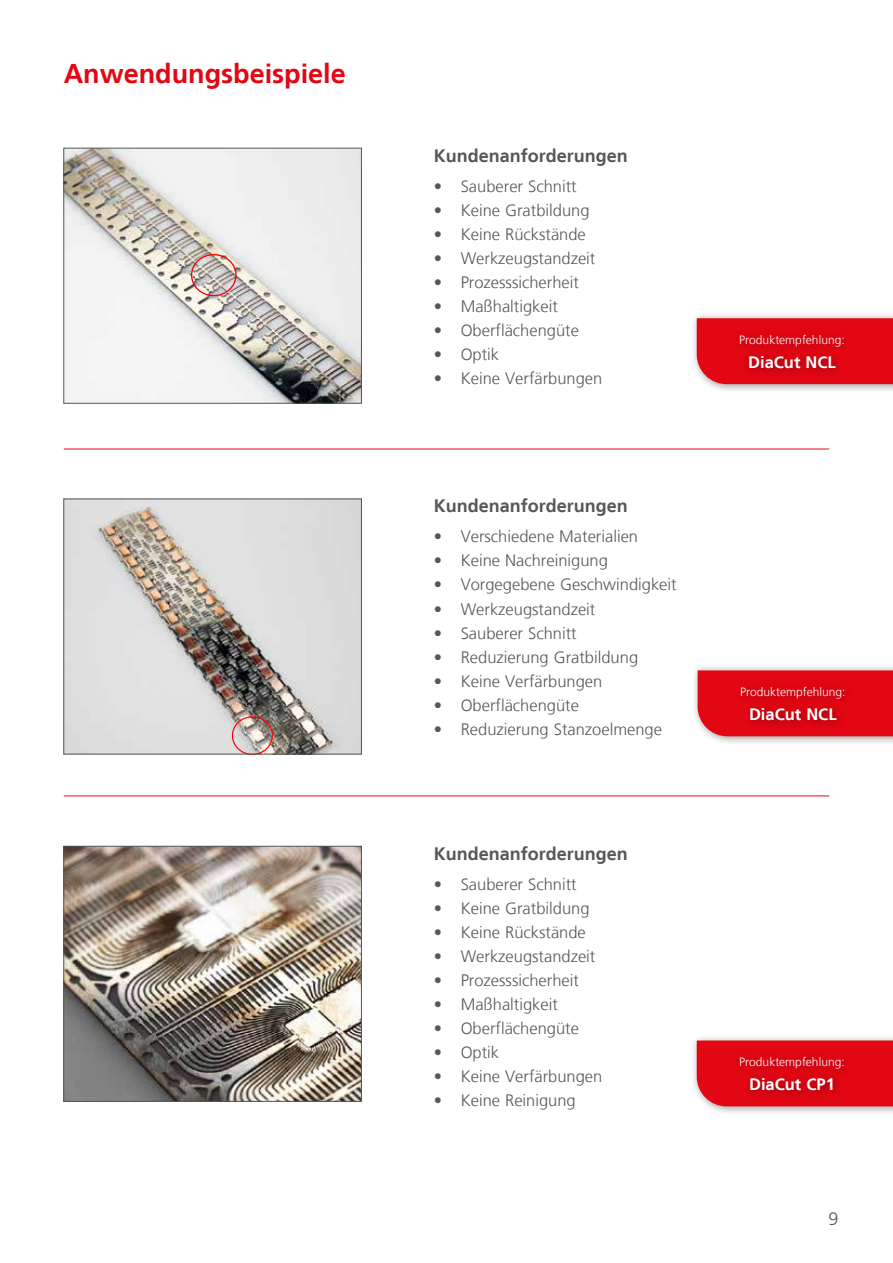
<style>
.page{position:relative;width:893px;height:1263px;background:#fff}
.page>*{position:absolute;margin:0;border:0;box-sizing:border-box;transform-origin:0 0}
.t1{font:700 27px "Frutiger LT";color:#e30613}
.t2{font:700 18px "Frutiger LT";color:#575756}
.t3{font:300 18px "Frutiger LT Std";color:#575756}
.t4{font:300 16.5px "Frutiger LT";color:#575756}
.t5{font:700 16.5px "Frutiger LT";color:#fff}
.t6{font:300 12px "Frutiger LT";color:#fff}
</style>
<div class="page">
<img style="left:65px;top:150px;width:295px;height:252px">
<div style="left:191px;top:254px;width:46px;height:42px;border:1px solid #f00;border-radius:50%"></div>
<div style="left:63px;top:148px;width:299px;height:256px;border:1px solid #575756"></div>
<img style="left:65px;top:501px;width:295px;height:251px">
<div style="left:232px;top:716px;width:41px;height:38px;border:1px solid #f00;border-radius:50%"></div>
<div style="left:63px;top:499px;width:299px;height:255px;border:1px solid #575756"></div>
<img style="left:65px;top:848px;width:295px;height:252px">
<div style="left:63px;top:846px;width:299px;height:256px;border:1px solid #575756"></div>
<hr style="left:64px;top:449px;width:765px;height:1px;background:#e30613">
<hr style="left:64px;top:795px;width:765px;height:1px;background:#e30613">
<div style="left:691px;top:664px;width:202px;height:82px;background:#000;opacity:.4"></div>
<div style="left:698px;top:670px;width:195px;height:66px;background:#e30613"></div>
<div style="left:735px;top:681px;width:118px;height:48px;background:#000;opacity:.4"></div>
<div style="left:690px;top:311px;width:203px;height:83px;background:#000;opacity:.4"></div>
<div style="left:697px;top:318px;width:196px;height:66px;background:#e30613"></div>
<div style="left:734px;top:329px;width:118px;height:48px;background:#000;opacity:.4"></div>
<div style="left:690px;top:1034px;width:203px;height:82px;background:#000;opacity:.4"></div>
<div style="left:697px;top:1040px;width:196px;height:66px;background:#e30613"></div>
<div style="left:734px;top:1051px;width:118px;height:48px;background:#000;opacity:.4"></div>
<h1 class="t1" style="left:64px;top:58px;width:284px">Anwendungsbeispiele</h1>
<p class="t2" style="left:434px;top:145px;width:196px">Kundenanforderungen</p>
<p class="t4" style="left:434px;top:177px;width:144px">• Sauberer Schnitt</p>
<p class="t4" style="left:434px;top:201px;width:157px">• Keine Gratbildung</p>
<p class="t4" style="left:434px;top:225px;width:154px">• Keine Rückstände</p>
<p class="t4" style="left:434px;top:249px;width:163px">• Werkzeugstandzeit</p>
<p class="t4" style="left:434px;top:273px;width:147px">• Prozesssicherheit</p>
<p class="t4" style="left:434px;top:297px;width:126px">• Maßhaltigkeit</p>
<p class="t4" style="left:434px;top:321px;width:147px">• Oberflächengüte</p>
<p class="t4" style="left:434px;top:345px;width:67px">• Optik</p>
<p class="t4" style="left:434px;top:369px;width:170px">• Keine Verfärbungen</p>
<p class="t2" style="left:434px;top:496px;width:196px">Kundenanforderungen</p>
<p class="t4" style="left:434px;top:527px;width:206px">• Verschiedene Materialien</p>
<p class="t4" style="left:434px;top:551px;width:176px">• Keine Nachreinigung</p>
<p class="t4" style="left:434px;top:575px;width:244px">• Vorgegebene Geschwindigkeit</p>
<p class="t4" style="left:434px;top:599px;width:163px">• Werkzeugstandzeit</p>
<p class="t4" style="left:434px;top:623px;width:144px">• Sauberer Schnitt</p>
<p class="t4" style="left:434px;top:647px;width:206px">• Reduzierung Gratbildung</p>
<p class="t4" style="left:434px;top:671px;width:170px">• Keine Verfärbungen</p>
<p class="t4" style="left:434px;top:695px;width:147px">• Oberflächengüte</p>
<p class="t4" style="left:434px;top:719px;width:230px">• Reduzierung Stanzoelmenge</p>
<p class="t2" style="left:434px;top:843px;width:196px">Kundenanforderungen</p>
<p class="t4" style="left:434px;top:875px;width:144px">• Sauberer Schnitt</p>
<p class="t4" style="left:434px;top:899px;width:157px">• Keine Gratbildung</p>
<p class="t4" style="left:434px;top:923px;width:154px">• Keine Rückstände</p>
<p class="t4" style="left:434px;top:947px;width:163px">• Werkzeugstandzeit</p>
<p class="t4" style="left:434px;top:971px;width:147px">• Prozesssicherheit</p>
<p class="t4" style="left:434px;top:995px;width:126px">• Maßhaltigkeit</p>
<p class="t4" style="left:434px;top:1019px;width:147px">• Oberflächengüte</p>
<p class="t4" style="left:434px;top:1043px;width:67px">• Optik</p>
<p class="t4" style="left:434px;top:1067px;width:170px">• Keine Verfärbungen</p>
<p class="t4" style="left:434px;top:1091px;width:144px">• Keine Reinigung</p>
<p class="t6" style="left:739px;top:333px;width:107px">Produktempfehlung:</p>
<p class="t5" style="left:748px;top:352px;width:89px">DiaCut NCL</p>
<p class="t6" style="left:740px;top:685px;width:107px">Produktempfehlung:</p>
<p class="t5" style="left:749px;top:704px;width:89px">DiaCut NCL</p>
<p class="t6" style="left:739px;top:1055px;width:107px">Produktempfehlung:</p>
<p class="t5" style="left:749px;top:1074px;width:87px">DiaCut CP1</p>
<p class="t3" style="left:828px;top:1208px;width:12px">9</p>
</div>
